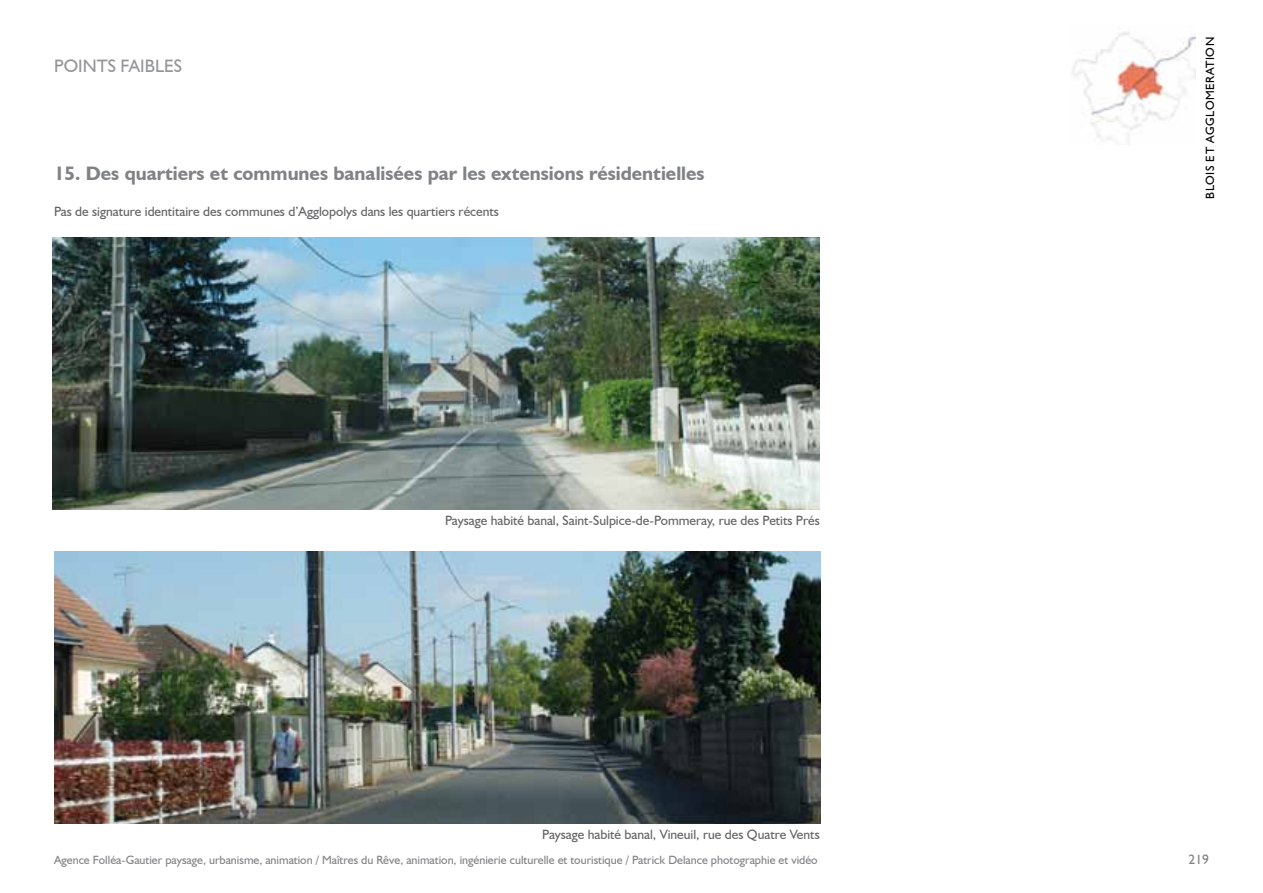
<style>
.page{position:relative;width:1263px;height:893px;background:#fff}
.page>*{position:absolute;margin:0;border:0;box-sizing:border-box;transform-origin:0 0}
.t1{font:700 19.5px "Humanist 521 BT";color:#808285}
.t2{font:18px "Humanist 521 BT";color:#939598}
.t3{font:13.5px "Humanist 521 BT";color:#636466}
.t4{font:13.5px "Humanist 521 BT";color:#808285}
.t5{font:12px "Humanist 521 BT";color:#808285}
.t6{font:12px "Humanist 521 BT";color:#000}
</style>
<div class="page">
<img style="left:1072px;top:32px;width:123px;height:108px">
<img style="left:53px;top:238px;width:766px;height:271px">
<img style="left:54px;top:552px;width:766px;height:271px">
<h2 class="t2" style="left:54px;top:55px;width:130px">Points faibles</h2>
<h1 class="t1" style="left:54px;top:161px;width:652px">15. Des quartiers et communes banalisées par les extensions résidentielles</h1>
<p class="t3" style="left:54px;top:203px;width:446px">Pas de signature identitaire des communes d’Agglopolys dans les quartiers récents</p>
<p class="t3" style="left:445px;top:512px;width:376px">Paysage habité banal, Saint-Sulpice-de-Pommeray, rue des Petits Prés</p>
<p class="t3" style="left:542px;top:826px;width:279px">Paysage habité banal, Vineuil, rue des Quatre Vents</p>
<p class="t6" style="left:1203px;top:199px;width:162px;rotate:-90deg">BLOIS ET AGGLOMERATION</p>
<p class="t5" style="left:54px;top:853px;width:765px">Agence Folléa-Gautier paysage, urbanisme, animation / Maîtres du Rêve, animation, ingénierie culturelle et touristique / Patrick Delance photographie et vidéo</p>
<p class="t4" style="left:1188px;top:851px;width:22px">219</p>
</div>
